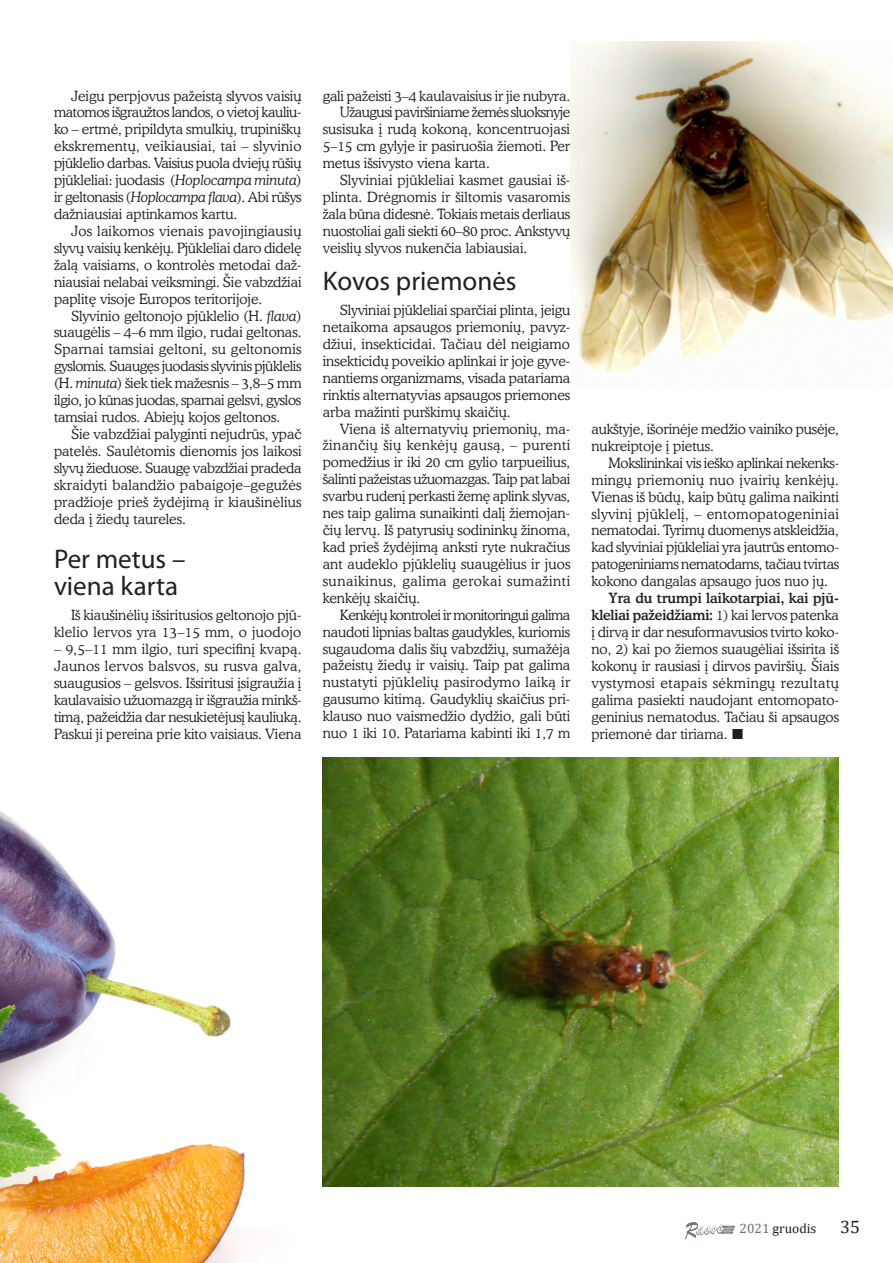
<style>
.page{position:relative;width:893px;height:1263px;background:#fff}
.page>*{position:absolute;margin:0;border:0;box-sizing:border-box;transform-origin:0 0}
.skyrelis{font:27px/27px "Myriad Pro";color:#231f20}
.t1{font:18px "Cambria";color:#231f20}
.tekstas{font:300 14.1px/17px "Cooper TL";color:#231f20;text-align:justify}
.t2{font:13.5px "Cambria";color:#231f20}
.s1{font-style:italic}
.s2{font-weight:500}
.s3{color:#706e6d}
</style>
<div class="page">
<img style="left:685px;top:1222px;width:49px;height:16px">
<img style="left:570px;top:42px;width:323px;height:345px">
<img style="left:0;top:810px;width:245px;height:453px">
<img style="left:323px;top:757px;width:516px;height:430px">
<p class="tekstas" style="left:54px;top:87px;width:249px;text-indent:17px">Jeigu perpjovus pažeistą slyvos vaisių matomos išgraužtos landos, o vietoj kauliu&shy;ko – ertmė, pripildyta smulkių, trupiniškų ekskrementų, veikiausiai, tai – slyvinio pjūklelio darbas. Vaisius puola dviejų rūšių pjūkleliai: juodasis (<span class="s1">Hoplocampa minuta</span>) ir geltonasis (<span class="s1">Hoplocampa flava</span>). Abi rūšys dažniausiai aptinkamos kartu.</p>
<p class="tekstas" style="left:54px;top:222px;width:249px;text-indent:17px">Jos laikomos vienais pavojingiausių slyvų vaisių kenkėjų. Pjūkleliai daro didelę žalą vaisiams, o kontrolės metodai daž&shy;niausiai nelabai veiksmingi. Šie vabzdžiai paplitę visoje Europos teritorijoje.</p>
<p class="tekstas" style="left:54px;top:307px;width:249px;text-indent:17px">Slyvinio geltonojo pjūklelio (H. <span class="s1">flava</span>) suaugėlis – 4–6 mm ilgio, rudai geltonas.<br>Sparnai tamsiai geltoni, su geltonomis gyslomis. Suaugęs juodasis slyvinis pjūklelis (H. <span class="s1">minuta</span>) šiek tiek mažesnis – 3,8–5 mm ilgio, jo kūnas juodas, sparnai gelsvi, gyslos tamsiai rudos. Abiejų kojos geltonos.</p>
<p class="tekstas" style="left:54px;top:425px;width:249px;text-indent:17px">Šie vabzdžiai palyginti nejudrūs, ypač patelės. Saulėtomis dienomis jos laikosi slyvų žieduose. Suaugę vabzdžiai pradeda skraidyti balandžio pabaigoje–gegužės pradžioje prieš žydėjimą ir kiaušinėlius deda į žiedų taureles.</p>
<p class="skyrelis" style="left:54px;top:545px;width:133px">Per metus – viena karta</p>
<p class="tekstas" style="left:54px;top:606px;width:249px;text-align:right">Iš kiaušinėlių išsiritusios geltonojo pjū&shy;klelio lervos yra 13–15 mm, o juodojo</p>
<p class="tekstas" style="left:54px;top:640px;width:249px">– 9,5–11 mm ilgio, turi specifinį kvapą.<br>Jaunos lervos balsvos, su rusva galva, suaugusios – gelsvos. Išsiritusi įsigraužia į kaulavaisio užuomazgą ir išgraužia minkš&shy;timą, pažeidžia dar nesukietėjusį kauliuką.<br>Paskui ji pereina prie kito vaisiaus. Viena</p>
<p class="tekstas" style="left:323px;top:87px;width:249px">gali pažeisti 3–4 kaulavaisius ir jie nubyra.</p>
<p class="tekstas" style="left:323px;top:104px;width:249px;text-indent:17px">Užaugusi paviršiniame žemės sluoksnyje susisuka į rudą kokoną, koncentruojasi 5–15 cm gylyje ir pasiruošia žiemoti. Per metus išsivysto viena karta.</p>
<p class="tekstas" style="left:323px;top:171px;width:249px;text-indent:17px">Slyviniai pjūkleliai kasmet gausiai iš&shy;plinta. Drėgnomis ir šiltomis vasaromis žala būna didesnė. Tokiais metais derliaus nuostoliai gali siekti 60–80 proc. Ankstyvų veislių slyvos nukenčia labiausiai.</p>
<p class="skyrelis" style="left:323px;top:267px;width:195px">Kovos priemonės</p>
<p class="tekstas" style="left:323px;top:301px;width:249px;text-indent:17px">Slyviniai pjūkleliai sparčiai plinta, jeigu netaikoma apsaugos priemonių, pavyz&shy;džiui, insekticidai. Tačiau dėl neigiamo insekticidų poveikio aplinkai ir joje gyve&shy;nantiems organizmams, visada patariama rinktis alternatyvias apsaugos priemones arba mažinti purškimų skaičių.</p>
<p class="tekstas" style="left:323px;top:420px;width:249px;text-indent:17px">Viena iš alternatyvių priemonių, ma&shy;žinančių šių kenkėjų gausą, – purenti pomedžius ir iki 20 cm gylio tarpueilius, šalinti pažeistas užuomazgas. Taip pat labai svarbu rudenį perkasti žemę aplink slyvas, nes taip galima sunaikinti dalį žiemojan&shy;čių lervų. Iš patyrusių sodininkų žinoma, kad prieš žydėjimą anksti ryte nukračius ant audeklo pjūklelių suaugėlius ir juos sunaikinus, galima gerokai sumažinti kenkėjų skaičių.</p>
<p class="tekstas" style="left:323px;top:606px;width:249px;text-indent:17px">Kenkėjų kontrolei ir monitoringui galima naudoti lipnias baltas gaudykles, kuriomis sugaudoma dalis šių vabzdžių, sumažėja pažeistų žiedų ir vaisių. Taip pat galima nustatyti pjūklelių pasirodymo laiką ir gausumo kitimą. Gaudyklių skaičius pri&shy;klauso nuo vaismedžio dydžio, gali būti nuo 1 iki 10. Patariama kabinti iki 1,7 m</p>
<p class="tekstas" style="left:591px;top:420px;width:249px">aukštyje, išorinėje medžio vainiko pusėje, nukreiptoje į pietus.</p>
<p class="tekstas" style="left:591px;top:454px;width:249px;text-indent:17px">Mokslininkai vis ieško aplinkai nekenks&shy;mingų priemonių nuo įvairių kenkėjų.<br>Vienas iš būdų, kaip būtų galima naikinti slyvinį pjūklelį, – entomopatogeniniai nematodai. Tyrimų duomenys atskleidžia, kad slyviniai pjūkleliai yra jautrūs entomo&shy;patogeniniams nematodams, tačiau tvirtas kokono dangalas apsaugo juos nuo jų.</p>
<p class="tekstas" style="left:591px;top:589px;width:249px;text-indent:17px"><span class="s2">Yra du trumpi laikotarpiai, kai pjū&shy;kleliai pažeidžiami:</span> 1) kai lervos patenka į dirvą ir dar nesuformavusios tvirto koko&shy;no, 2) kai po žiemos suaugėliai išsirita iš kokonų ir rausiasi į dirvos paviršių. Šiais vystymosi etapais sėkmingų rezultatų galima pasiekti naudojant entomopato&shy;geninius nematodus. Tačiau ši apsaugos priemonė dar tiriama.</p>
<p class="t2" style="left:740px;top:1220px;width:78px"><span class="s3">2021</span> gruodis</p>
<p class="t1" style="left:840px;top:1217px;width:21px">35</p>
</div>
